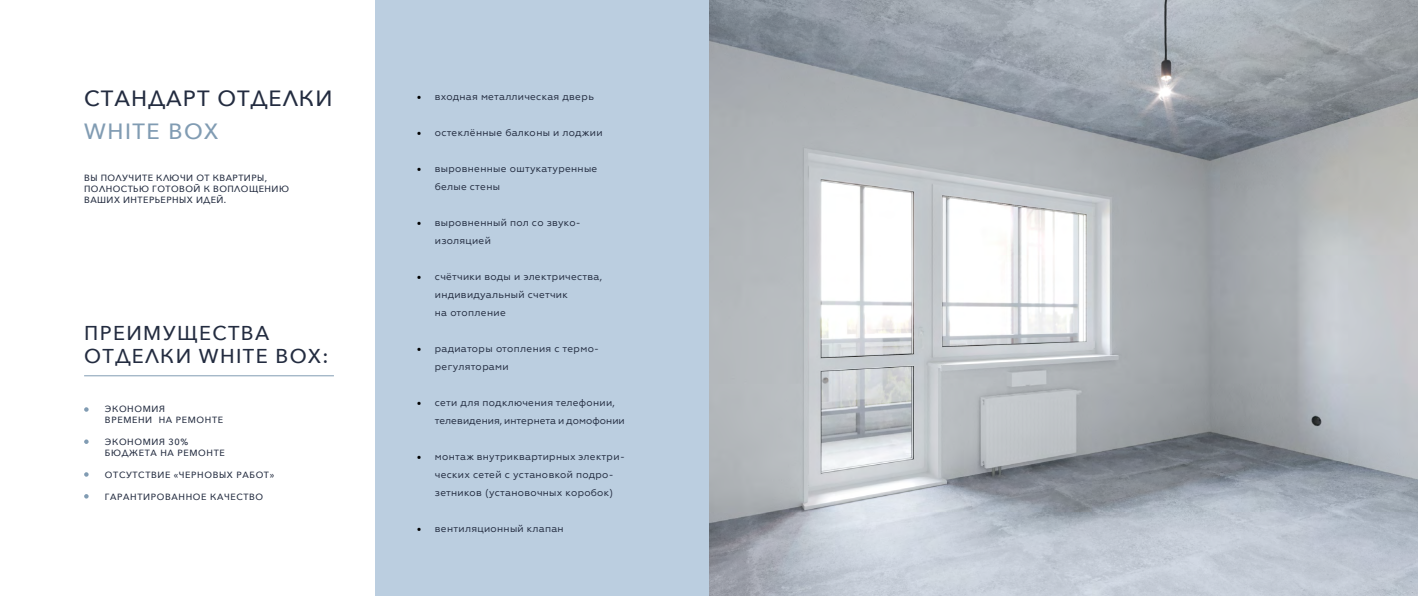
<style>
.page{position:relative;width:1418px;height:596px;background:#fff}
.page>*{position:absolute;margin:0;border:0;box-sizing:border-box;transform-origin:0 0}
.t1{font:500 22px "Avenir Next";letter-spacing:.05em;color:#232c40}
.t2{font:500 22px "Avenir Next";letter-spacing:.07em;color:#819cb3}
.t3{font:500 20px/23px "Avenir Next";letter-spacing:.07em;color:#232c40}
.t4{font:10px/18px "Geometria";letter-spacing:.025em;color:#232c40}
.t5{font:500 9px/11px "Avenir Next";letter-spacing:.07em;color:#232c40}
.t6{font:500 9px/11px "Avenir Next";letter-spacing:.05em;color:#232c40}
.s1{font-family:"Minion Pro";font-size:12px;color:#000}
</style>
<div class="page">
<div style="left:375px;top:0;width:333px;height:595px;background:#bbcee0"></div>
<hr style="left:84px;top:375px;width:250px;height:1px;background:#819cb3">
<svg style="left:84px;top:407px;width:5px;height:4px"></svg>
<svg style="left:84px;top:439px;width:5px;height:4px"></svg>
<svg style="left:84px;top:472px;width:5px;height:4px"></svg>
<svg style="left:84px;top:494px;width:5px;height:4px"></svg>
<img style="left:709px;top:0;width:708px;height:595px">
<h1 class="t1" style="left:84px;top:80px;width:250px">СТАНДАРТ ОТДЕЛКИ</h1>
<h1 class="t2" style="left:84px;top:113px;width:136px">WHITE BOX</h1>
<p class="t6" style="left:84px;top:172px;width:206px">ВЫ ПОЛУЧИТЕ КЛЮЧИ ОТ КВАРТИРЫ,<br>ПОЛНОСТЬЮ ГОТОВОЙ К ВОПЛОЩЕНИЮ<br>ВАШИХ ИНТЕРЬЕРНЫХ ИДЕЙ.</p>
<h2 class="t3" style="left:84px;top:320px;width:246px">ПРЕИМУЩЕСТВА<br>ОТДЕЛКИ WHITE BOX:</h2>
<p class="t5" style="left:105px;top:402px;width:120px">ЭКОНОМИЯ<br>ВРЕМЕНИ НА РЕМОНТЕ</p>
<p class="t5" style="left:105px;top:435px;width:121px">ЭКОНОМИЯ 30%<br>БЮДЖЕТА НА РЕМОНТЕ</p>
<p class="t5" style="left:105px;top:468px;width:171px">ОТСУТСТВИЕ «ЧЕРНОВЫХ РАБОТ»</p>
<p class="t5" style="left:105px;top:490px;width:160px">ГАРАНТИРОВАННОЕ КАЧЕСТВО</p>
<p class="t4" style="left:417px;top:87px;width:179px"><span class="s1">•</span> входная металлическая дверь</p>
<p class="t4" style="left:417px;top:123px;width:187px"><span class="s1">•</span> остеклённые балконы и лоджии</p>
<p class="t4" style="left:435px;top:159px;width:164px;text-indent:-18px"><span class="s1">•</span> выровненные оштукатуренные белые стены</p>
<p class="t4" style="left:435px;top:213px;width:147px;text-indent:-18px"><span class="s1">•</span> выровненный пол со звуко&shy;изоляцией</p>
<p class="t4" style="left:435px;top:267px;width:169px;text-indent:-18px"><span class="s1">•</span> счётчики воды и электричества, индивидуальный счетчик<br>на отопление</p>
<p class="t4" style="left:435px;top:339px;width:166px;text-indent:-18px"><span class="s1">•</span> радиаторы отопления с термо&shy;регуляторами</p>
<p class="t4" style="left:435px;top:393px;width:191px;text-indent:-18px"><span class="s1">•</span> сети для подключения телефонии, телевидения, интернета и домофонии</p>
<p class="t4" style="left:435px;top:447px;width:191px;text-indent:-18px"><span class="s1">•</span> монтаж внутриквартирных электри&shy;ческих сетей с установкой подро&shy;зетников (установочных коробок)</p>
<p class="t4" style="left:417px;top:519px;width:148px"><span class="s1">•</span> вентиляционный клапан</p>
</div>
